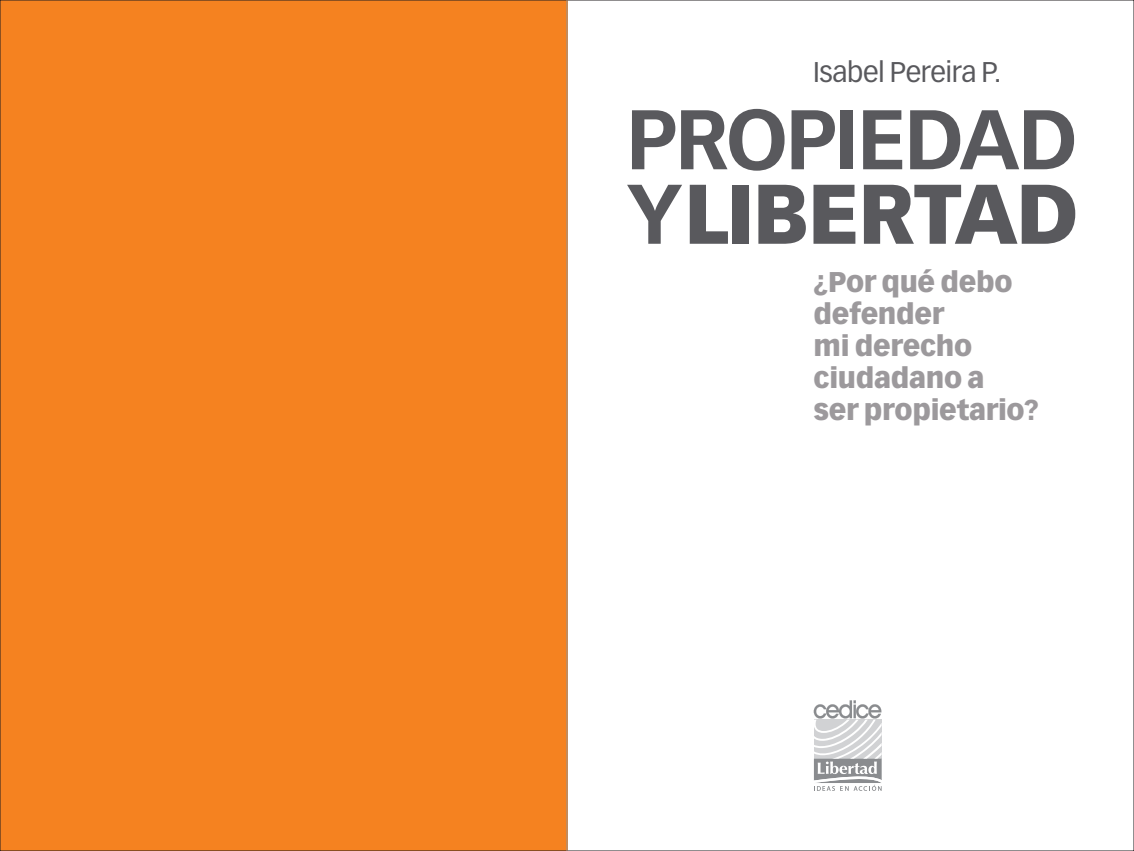
<style>
.page{position:relative;width:1134px;height:851px;background:#fff}
.page>*{position:absolute;margin:0;border:0;box-sizing:border-box;transform-origin:0 0}
.t1{font:700 82.8px/74.4px "Vectora LT Std";letter-spacing:-.025em;color:#59595d}
.t2{font:900 28px/32px "Vectora LT Std";letter-spacing:-.015em;color:#9c999c}
.t3{font:28px "Vectora LT Std";letter-spacing:-.02em;color:#59595d}
.s1{font-weight:900}
</style>
<div class="page">
<div style="left:0;top:0;width:567px;height:850px;background:#f58220"></div>
<svg style="left:814px;top:700px;width:68px;height:90px"></svg>
<hr style="left:567px;top:0;width:1px;height:850px;background:#939598">
<p class="t3" style="left:813px;top:55px;width:190px">Isabel Pereira P.</p>
<h1 class="t1" style="left:627px;top:102px;width:454px">PROPIEDAD<br>Y <span class="s1">LIBERTAD</span></h1>
<p class="t2" style="left:814px;top:265px;width:227px">¿Por qué debo defender<br>mi derecho ciudadano a<br>ser propietario?</p>
</div>
